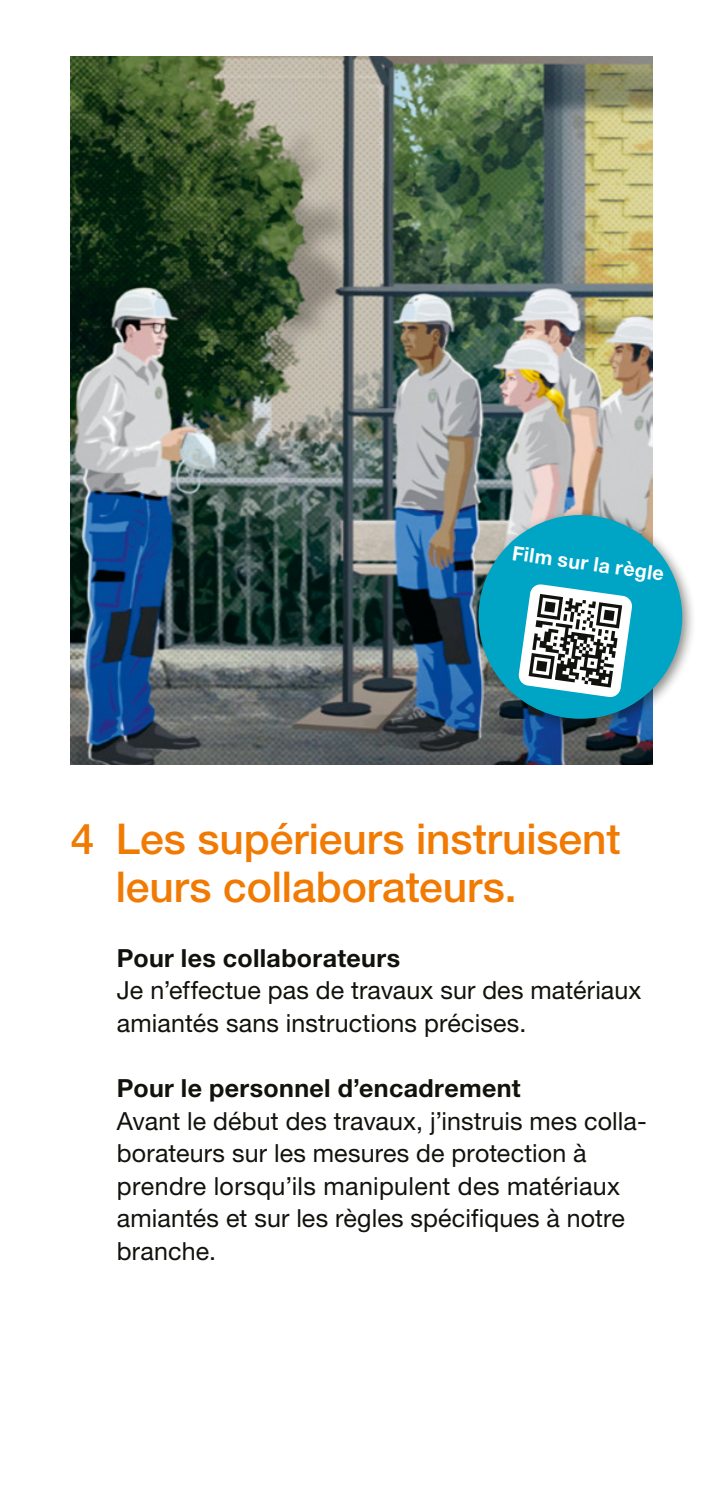
<style>
.page{position:relative;width:723px;height:1489px;background:#fff}
.page>*{position:absolute;margin:0;border:0;box-sizing:border-box;transform-origin:0 0}
.t1{font:500 42.5px/47.5px "Helvetica Neue LT Std";color:#f17a03}
.t2{font:25px/32.5px "Helvetica Neue LT Std";letter-spacing:.005em;color:#12120d}
.t3{font:700 25px "Helvetica Neue LT Std";letter-spacing:.015em;color:#12120d}
.t4{font:700 20px "Helvetica Neue LT Std";color:#fff}
</style>
<div class="page">
<img style="left:71px;top:57px;width:581px;height:707px">
<div style="left:471px;top:507px;width:226px;height:226px;background:#12120d;opacity:.5"></div>
<div style="left:478px;top:515px;width:204px;height:203px;background:#00a5c5;border-radius:50%"></div>
<svg style="left:518px;top:584px;width:114px;height:113px"></svg>
<p class="t4" style="left:514px;top:540px;width:155px;rotate:8deg">Film sur la règle</p>
<h1 class="t1" style="left:116px;top:815px;width:506px;text-indent:-45px">4 Les supérieurs instruisent leurs collaborateurs.</h1>
<p class="t3" style="left:117px;top:942px;width:285px">Pour les collaborateurs</p>
<p class="t2" style="left:117px;top:973px;width:526px">Je n’effectue pas de travaux sur des matériaux amiantés sans instructions précises.</p>
<p class="t3" style="left:117px;top:1072px;width:405px">Pour le personnel d’encadrement</p>
<p class="t2" style="left:117px;top:1103px;width:531px">Avant le début des travaux, j’instruis mes colla&shy;borateurs sur les mesures de protection à prendre lorsqu’ils manipulent des matériaux amiantés et sur les règles spécifiques à notre branche.</p>
</div>
